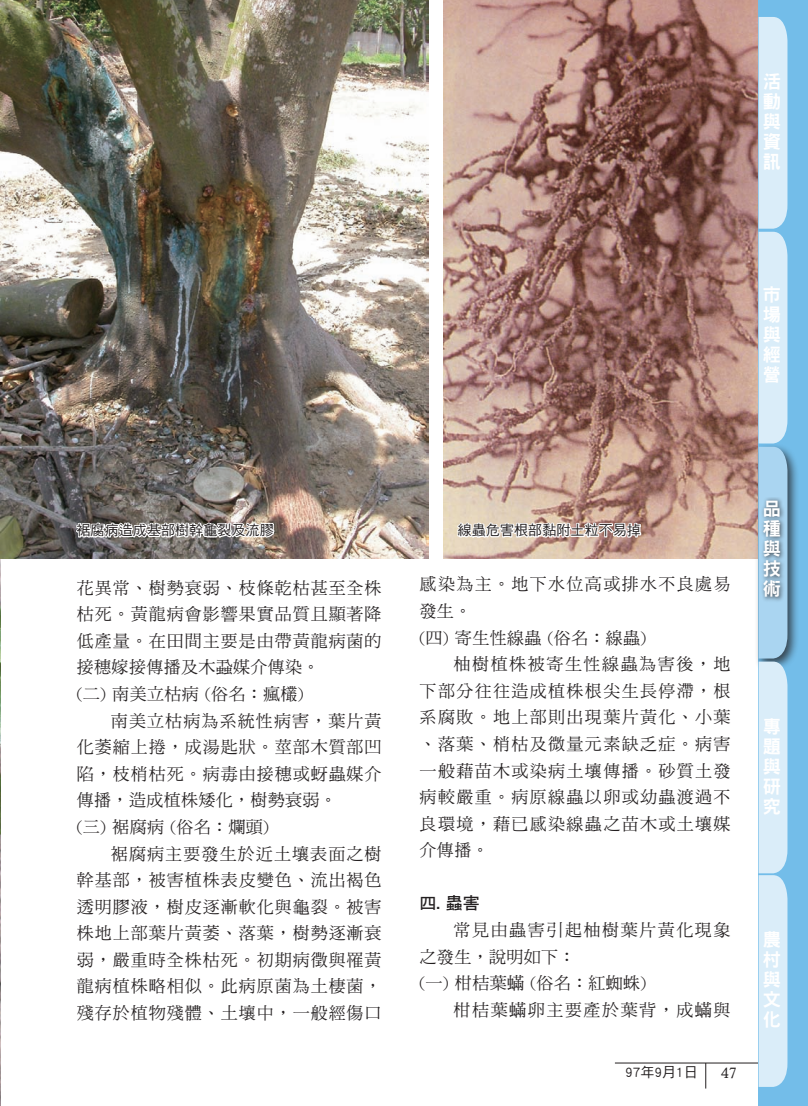
<style>
.page{position:relative;width:808px;height:1106px;background:#fff}
.page>*{position:absolute;margin:0;border:0;box-sizing:border-box;transform-origin:0 0}
.段落樣式3{font:18.15px/20.1px "DF Hei Std W9";color:#fff;text-align:justify}
.內文{font:16.95px/26.5px "DF Ming Std W5";letter-spacing:.055em;color:#231f20;text-align:justify}
.內文-2{font:16.95px "DF Ming Std W5";letter-spacing:.02em;color:#231f20}
.內文-3{font:16.95px/26.5px "DF Ming Std W5";letter-spacing:.09em;color:#231f20}
.內文-4{font:16.95px/26.5px "DF Ming Std W5";letter-spacing:.08em;color:#231f20}
.內文-5{font:16.95px "DF Hei Std W7";color:#231f20}
.t1{font:15px "Calisto";color:#231f20}
.內文-6{font:13.95px "DF Hei Std W5";letter-spacing:.01em;color:#231f20}
.正常{font:13.95px "DF Hei Std W5";color:#231f20}
</style>
<div class="page">
<img style="left:0;top:468px;width:1px;height:636px">
<img style="left:444px;top:0;width:314px;height:558px">
<svg style="left:624px;top:1063px;width:74px;height:1px"></svg>
<svg style="left:719px;top:1063px;width:19px;height:1px"></svg>
<hr style="left:615px;top:1062px;width:143px;height:1px;background:#231f20">
<svg style="left:705px;top:1063px;width:1px;height:25px"></svg>
<div style="left:758px;top:0;width:50px;height:1106px;background:#73bde9"></div>
<div style="left:755px;top:443px;width:45px;height:227px;background:#231f20;opacity:.75"></div>
<svg style="left:759px;top:17px;width:28px;height:1070px;background:#cbe2f2"></svg>
<img style="left:1px;top:0;width:428px;height:558px">
<svg style="left:75px;top:504px;width:202px;height:46px"></svg>
<svg style="left:455px;top:495px;width:187px;height:60px"></svg>
<p class="段落樣式3" style="left:763px;top:71px;width:19px">活動與資訊</p>
<p class="段落樣式3" style="left:763px;top:284px;width:19px">市場與經營</p>
<p class="內文-6" style="left:77px;top:522px;width:199px">裾腐病造成基部樹幹龜裂及流膠</p>
<p class="內文-6" style="left:458px;top:522px;width:185px">線蟲危害根部黏附土粒不易掉</p>
<p class="內文" style="left:77px;top:574px;width:306px">花異常、樹勢衰弱、枝條乾枯甚至全株枯死。黃龍病會影響果實品質且顯著降低產量。在田間主要是由帶黃龍病菌的接穗嫁接傳播及木蝨媒介傳染。</p>
<p class="內文-2" style="left:77px;top:684px;width:228px">(二) 南美立枯病 (俗名：瘋欉)</p>
<p class="內文" style="left:77px;top:707px;width:306px;text-indent:34px">南美立枯病為系統性病害，葉片黃化萎縮上捲，成湯匙狀。莖部木質部凹陷，枝梢枯死。病毒由接穗或蚜蟲媒介傳播，造成植株矮化，樹勢衰弱。</p>
<p class="內文" style="left:77px;top:813px;width:193px">(三) 裾腐病 (俗名：爛頭)</p>
<p class="內文" style="left:77px;top:840px;width:306px;text-indent:34px">裾腐病主要發生於近土壤表面之樹幹基部，被害植株表皮變色、流出褐色透明膠液，樹皮逐漸軟化與龜裂。被害株地上部葉片黃萎、落葉，樹勢逐漸衰弱，嚴重時全株枯死。初期病徵與罹黃龍病植株略相似。此病原菌為土棲菌，殘存於植物殘體、土壤中，一般經傷口</p>
<p class="內文-4" style="left:420px;top:571px;width:312px">感染為主。地下水位高或排水不良處易發生。</p>
<p class="內文-2" style="left:420px;top:628px;width:228px">(四) 寄生性線蟲 (俗名：線蟲)</p>
<p class="內文" style="left:420px;top:650px;width:312px;text-indent:34px">柚樹植株被寄生性線蟲為害後，地下部分往往造成植株根尖生長停滯，根系腐敗。地上部則出現葉片黃化、小葉、落葉、梢枯及微量元素缺乏症。病害一般藉苗木或染病土壤傳播。砂質土發病較嚴重。病原線蟲以卵或幼蟲渡過不良環境，藉已感染線蟲之苗木或土壤媒介傳播。</p>
<p class="內文-5" style="left:420px;top:894px;width:62px">四. 蟲害</p>
<p class="內文-3" style="left:420px;top:916px;width:312px;text-indent:34px">常見由蟲害引起柚樹葉片黃化現象之發生，說明如下：</p>
<p class="內文-2" style="left:420px;top:974px;width:228px">(一) 柑桔葉蟎 (俗名：紅蜘蛛)</p>
<p class="內文-3" style="left:454px;top:996px;width:278px">柑桔葉蟎卵主要產於葉背，成蟎與</p>
<p class="正常" style="left:625px;top:1064px;width:74px">97年9月1日</p>
<p class="t1" style="left:721px;top:1064px;width:17px">47</p>
<p class="段落樣式3" style="left:763px;top:498px;width:19px">品種與技術</p>
<p class="段落樣式3" style="left:763px;top:715px;width:19px">專題與研究</p>
<p class="段落樣式3" style="left:763px;top:929px;width:19px">農村與文化</p>
<p class="段落樣式3" style="left:763px;top:930px;width:19px">活動</p>
<p class="段落樣式3" style="left:763px;top:990px;width:19px">資訊</p>
</div>
